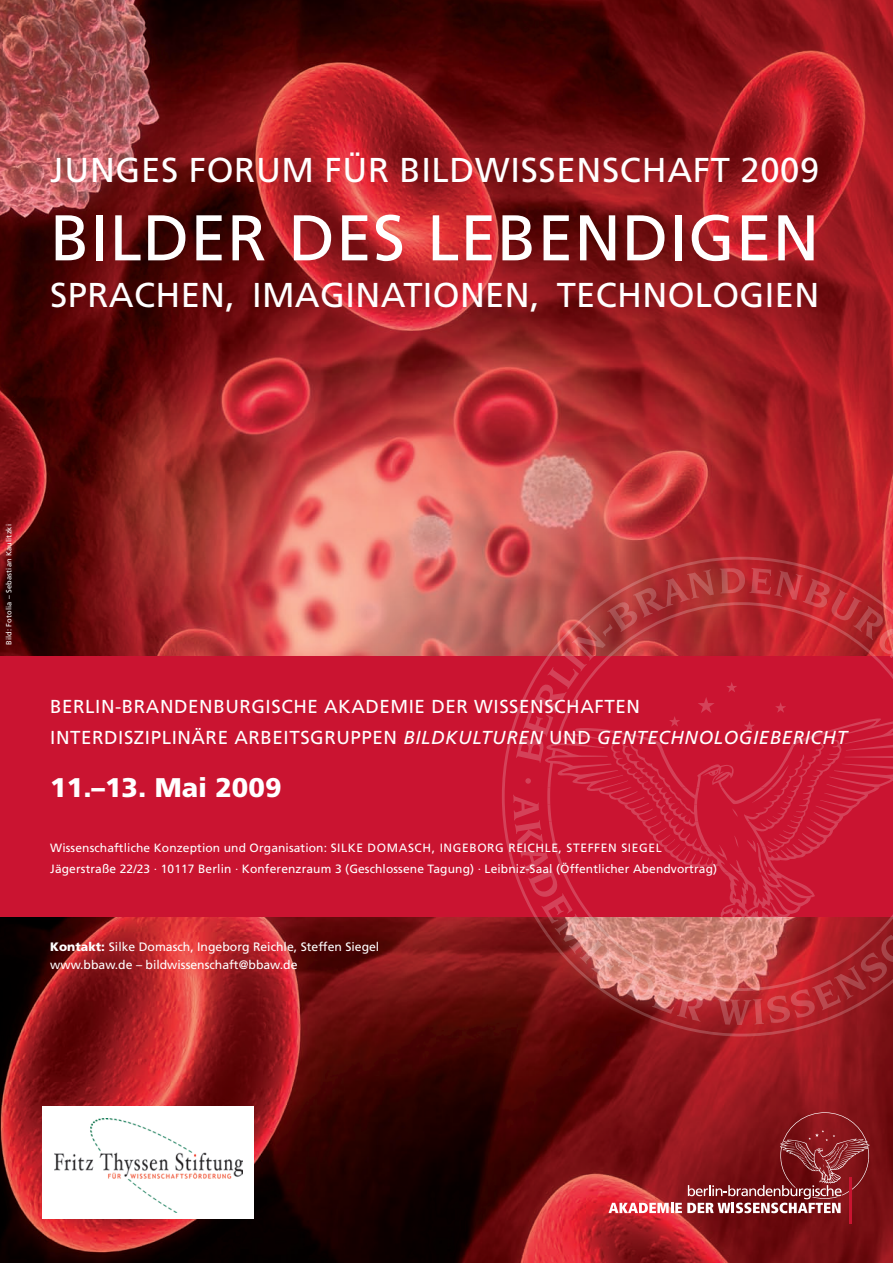
<style>
.page{position:relative;width:893px;height:1263px;background:#fff}
.page>*{position:absolute;margin:0;border:0;box-sizing:border-box;transform-origin:0 0}
.t1{font:64.5px "Frutiger";letter-spacing:.015em;color:#fff}
.t2{font:34.5px "Frutiger";letter-spacing:.01em;color:#fff}
.t3{font:900 27px "Frutiger";color:#fff}
.t4{font:18.75px/31.5px "Frutiger";letter-spacing:.03em;color:#fff}
.t5{font:12.3px/18.3px "Frutiger";color:#fff}
.t6{font:12px/21px "Frutiger";letter-spacing:.01em;color:#fff}
.t7{font:7.5px "Frutiger";letter-spacing:.02em;color:#fff}
.s1{font-style:italic}
.s2{font-weight:900}
</style>
<div class="page">
<img style="left:0;top:0;width:893px;height:1263px">
<hr style="left:849px;top:1177px;width:3px;height:47px;background:#ca1431">
<svg style="left:608px;top:1112px;width:262px;height:101px;background:#902a2e"></svg>
<div style="left:0;top:656px;width:893px;height:260px;background:#ca1431"></div>
<svg style="left:502px;top:557px;width:391px;height:479px"></svg>
<svg style="left:545px;top:763px;width:348px;height:15px"></svg>
<svg style="left:516px;top:568px;width:377px;height:195px"></svg>
<svg style="left:513px;top:778px;width:380px;height:247px"></svg>
<div style="left:42px;top:1106px;width:211px;height:113px;background:#fff"></div>
<img style="left:54px;top:1118px;width:189px;height:94px">
<h2 class="t2" style="left:50px;top:150px;width:770px">JUNGES FORUM FÜR BILDWISSENSCHAFT 2009</h2>
<h1 class="t1" style="left:50px;top:200px;width:770px">BILDER DES LEBENDIGEN</h1>
<h2 class="t2" style="left:50px;top:275px;width:770px">SPRACHEN, I MAGINATIONEN, TECHNOLOGIEN</h2>
<p class="t7" style="left:4px;top:645px;width:122px;rotate:-90deg">BILD: FOTOLIA – SEBASTIAN KAULITZKI</p>
<h3 class="t4" style="left:50px;top:690px;width:798px">BERLIN-BRANDENBURGISCHE AKADEMIE DER WISSENSCHAFTEN<br>I NTERDISZIPLINÄRE ARB EITSGRUPPEN <span class="s1">BILDKULTUREN</span> UND <span class="s1">GENTECHNOLOGIEBERICHT</span></h3>
<h3 class="t3" style="left:50px;top:771px;width:233px">11.–13. Mai 2009</h3>
<p class="t6" style="left:50px;top:837px;width:668px">WISSENSCHAFTLICHE KONZEPTION UND ORGANISATION: SILKE DOMASCH, I NGEB ORG REICHLE, STEFF EN SIEGEL<br>JÄGERSTRAßE 22/23 · 10117 BERLIN · KONFERENZRAUM 3 (GESCHLOSSENE TAGUNG) · LEIBNIZ-SAAL (ÖFFENTLICHER ABENDVORTRAG)</p>
<p class="t5" style="left:50px;top:937px;width:331px"><span class="s2">Kontakt:</span> SILKE DOMASCH, I NGEBORG REICHLE, STEFFEN SIEGEL<br>WWW.BBAW.DE – BILDWISSENSCHAFT@BBAW.DE</p>
</div>
